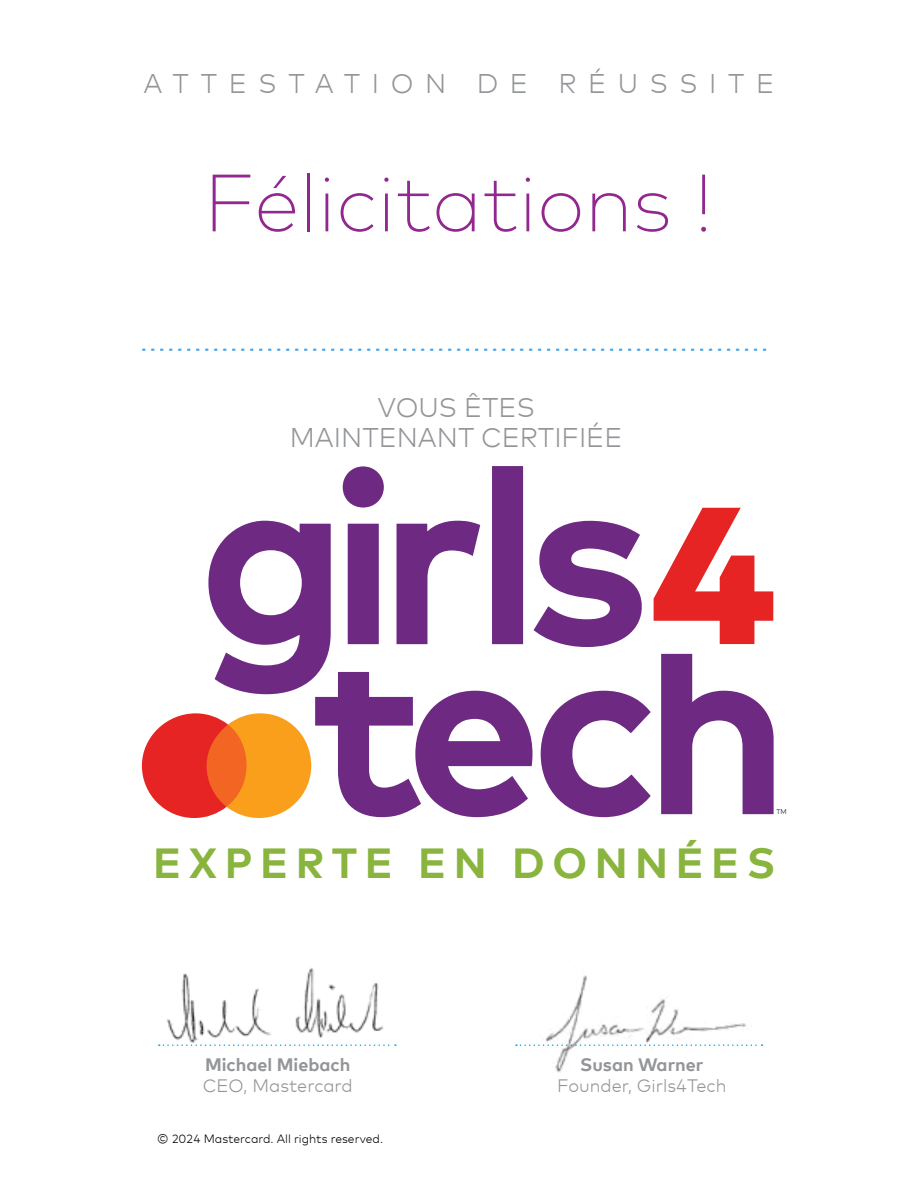
<style>
.page{position:relative;width:918px;height:1188px;background:#fff}
.page>*{position:absolute;margin:0;border:0;box-sizing:border-box;transform-origin:0 0}
.t1{font:200 81px "Mark Offc For MC";color:#92278f}
.Text{font:700 42px "Mark Offc For MC";letter-spacing:.18em;color:#89b43d}
.t2{font:300 27px/30px "Mark Offc For MC";color:#939598;text-align:center}
.t3{font:300 27px "Mark Offc For MC";letter-spacing:.43em;color:#939598}
.t4{font:300 18px/21px "Mark Offc For MC";color:#939598;text-align:center}
.t5{font:700 18px/21px "Mark Offc For MC";color:#939598}
.t6{font:300 12px "Mark Offc For MC";color:#000}
.t7{font:300 6.75px "Mark Offc For MC";color:#000101}
.s1{font-weight:300}
.s2{font-weight:700}
</style>
<div class="page">
<img style="left:545px;top:975px;width:202px;height:98px">
<svg style="left:516px;top:1044px;width:247px;height:2px"></svg>
<svg style="left:143px;top:349px;width:622px;height:2px"></svg>
<svg style="left:159px;top:1044px;width:237px;height:2px"></svg>
<img style="left:166px;top:968px;width:218px;height:74px">
<svg style="left:142px;top:466px;width:632px;height:352px"></svg>
<p class="t3" style="left:144px;top:64px;width:632px">ATTESTATION DE RÉUSSITE</p>
<p class="t1" style="left:204px;top:142px;width:512px">Félicitations !</p>
<p class="t2" style="left:290px;top:390px;width:334px">VOUS ÊTES<br>MAINTENANT CERTIFIÉE</p>
<p class="t7" style="left:776px;top:807px;width:12px">TM</p>
<p class="Text" style="left:153px;top:831px;width:623px">EXPERTE EN DONNÉES</p>
<p class="t5" style="left:203px;top:1053px;width:151px">Michael Miebach<br><span class="s1">CEO, Mastercard</span></p>
<p class="t6" style="left:157px;top:1130px;width:227px">© 2024 Mastercard. All rights reserved.</p>
<p class="t4" style="left:557px;top:1053px;width:171px"><span class="s2">Susan Warner<br></span>Founder, Girls4Tech</p>
</div>
